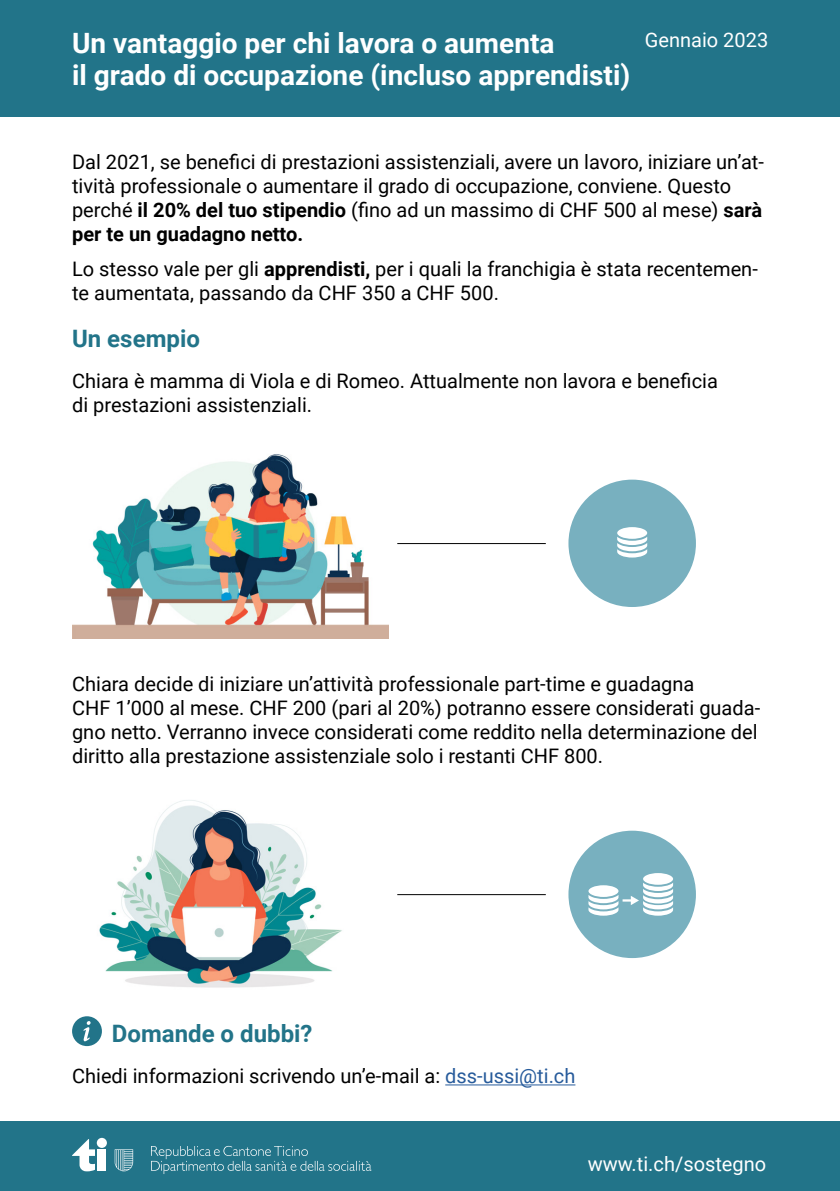
<style>
.page{position:relative;width:840px;height:1191px;background:#fff}
.page>*{position:absolute;margin:0;border:0;box-sizing:border-box;transform-origin:0 0}
.t1{font:700 28px/32px "Roboto";color:#fff}
.t2{font:700 24px "Roboto";color:#227489}
.t3{font:20px/24px "Roboto";color:#000}
.t4{font:20px "Roboto";color:#fff}
.s1{font-weight:700}
.s2{color:#275b9b}
</style>
<div class="page">
<div style="left:0;top:1121px;width:839px;height:70px;background:#227489"></div>
<div style="left:0;top:0;width:839px;height:117px;background:#227489"></div>
<div style="left:97px;top:1149px;width:9px;height:21px;background:#fff"></div>
<div style="left:97px;top:1137px;width:10px;height:10px;background:#fff;border-radius:50%"></div>
<svg style="left:72px;top:1139px;width:23px;height:32px"></svg>
<svg style="left:115px;top:1149px;width:18px;height:22px"></svg>
<svg style="left:151px;top:1145px;width:220px;height:29px"></svg>
<hr style="left:445px;top:1084px;width:130px;height:1px;background:#275b9b">
<img style="left:99px;top:800px;width:243px;height:188px">
<hr style="left:397px;top:894px;width:148px;height:1px;background:#000">
<div style="left:568px;top:830px;width:127px;height:128px;background:#78b0bf;border-radius:50%"></div>
<svg style="left:588px;top:873px;width:84px;height:42px"></svg>
<hr style="left:397px;top:543px;width:148px;height:1px;background:#000">
<div style="left:568px;top:479px;width:127px;height:128px;background:#78b0bf;border-radius:50%"></div>
<svg style="left:617px;top:527px;width:29px;height:30px"></svg>
<img style="left:72px;top:454px;width:316px;height:184px">
<div style="left:72px;top:1016px;width:30px;height:30px;background:#227489;border-radius:50%"></div>
<svg style="left:83px;top:1021px;width:7px;height:20px"></svg>
<h1 class="t1" style="left:72px;top:26px;width:559px">Un vantaggio per chi lavora o aumenta<br>il grado di occupazione (incluso apprendisti)</h1>
<p class="t4" style="left:644px;top:26px;width:125px">Gennaio 2023</p>
<p class="t3" style="left:72px;top:149px;width:693px">Dal 2021, se benefici di prestazioni assistenziali, avere un lavoro, iniziare un’at&shy;tività professionale o aumentare il grado di occupazione, conviene. Questo perché <span class="s1">il 20% del tuo stipendio</span> (fino ad un massimo di CHF 500 al mese) <span class="s1">sarà per te un guadagno netto.</span></p>
<p class="t3" style="left:72px;top:256px;width:687px">Lo stesso vale per gli <span class="s1">apprendisti,</span> per i quali la franchigia è stata recentemen&shy;te aumentata, passando da CHF 350 a CHF 500.</p>
<p class="t2" style="left:72px;top:321px;width:129px">Un esempio</p>
<p class="t3" style="left:72px;top:368px;width:647px">Chiara è mamma di Viola e di Romeo. Attualmente non lavora e beneficia di prestazioni assistenziali.</p>
<p class="t3" style="left:72px;top:671px;width:689px">Chiara decide di iniziare un’attività professionale part-time e guadagna<br>CHF 1’000 al mese. CHF 200 (pari al 20%) potranno essere considerati guada&shy;gno netto. Verranno invece considerati come reddito nella determinazione del diritto alla prestazione assistenziale solo i restanti CHF 800.</p>
<p class="t2" style="left:112px;top:1017px;width:202px">Domande o dubbi?</p>
<p class="t3" style="left:72px;top:1063px;width:504px">Chiedi informazioni scrivendo un’e-mail a: <span class="s2">dss-ussi@ti.ch</span></p>
<p class="t4" style="left:587px;top:1149px;width:180px">www.ti.ch/sostegno</p>
</div>
